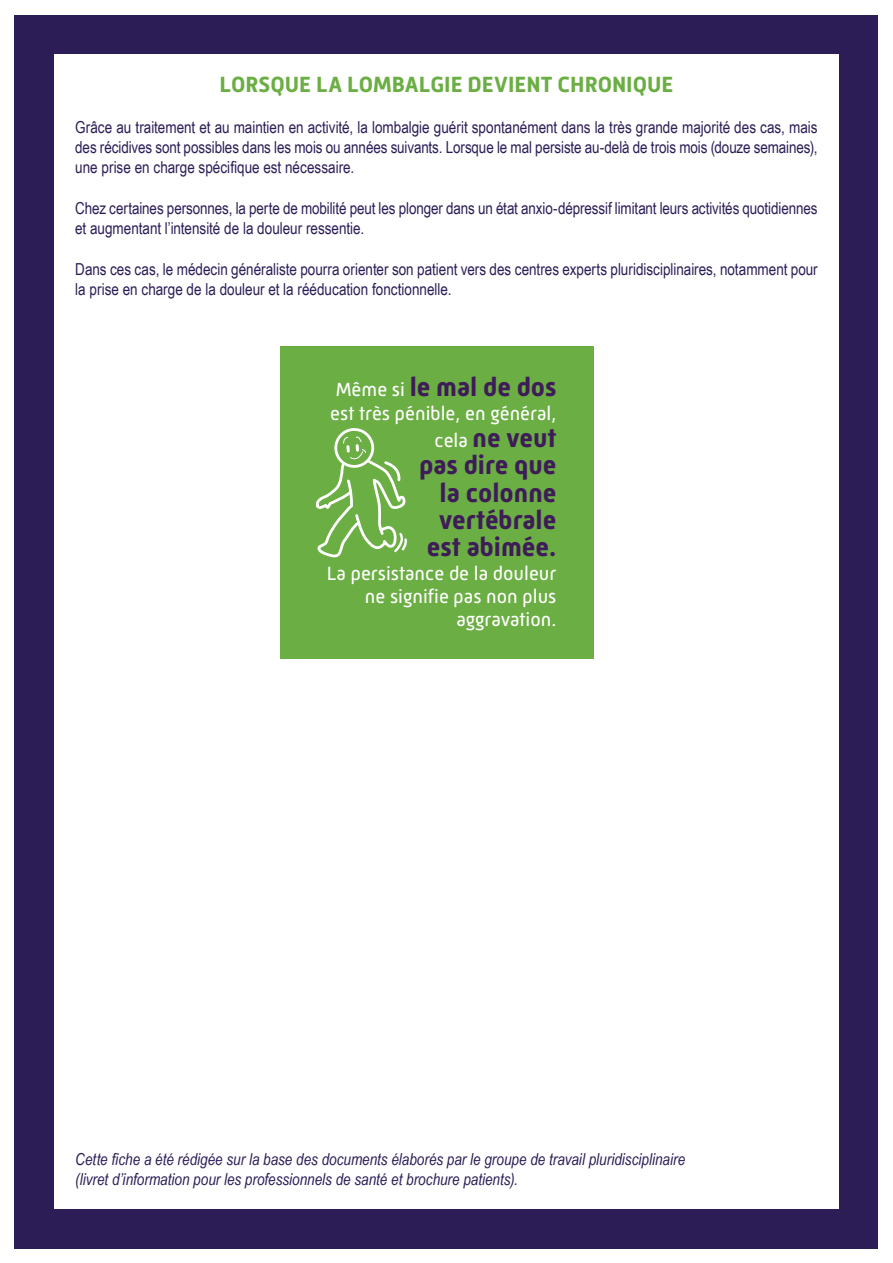
<style>
.page{position:relative;width:893px;height:1263px;background:#fff}
.page>*{position:absolute;margin:0;border:0;box-sizing:border-box;transform-origin:0 0}
.t1{font:700 26.25px/27.3px "Mic 32 New";color:#3e1c58;text-align:right}
.TITRE_02{font:700 22.5px "Mic 32 New";color:#6bae43}
.t2{font:19.5px/23.4px "Mic 32 New";color:#fff;text-align:right}
.TEXTE_COURANT_SANS{font:16.5px/20.2px "Arial Narrow";letter-spacing:-.005em;color:#2d1d57}
.TEXTE_ITAL{font:italic 16.5px/19.8px "Arial Narrow";color:#2d1d57}
.s1{font-weight:400;font-size:19.5px;color:#fff}
</style>
<div class="page">
<div style="left:15px;top:15px;width:863px;height:1233px;background:#2d1d57"></div>
<div style="left:54px;top:54px;width:785px;height:1155px;background:#fff"></div>
<div style="left:281px;top:346px;width:313px;height:313px;background:#6bae43"></div>
<svg style="left:315px;top:428px;width:92px;height:130px"></svg>
<p class="TITRE_02" style="left:219px;top:72px;width:455px">LORSQUE LA LOMBALGIE DEVIENT CHRONIQUE</p>
<p class="TEXTE_COURANT_SANS" style="left:75px;top:116px;width:744px;text-align:justify">Grâce au traitement et au maintien en activité, la lombalgie guérit spontanément dans la très grande majorité des cas, mais des récidives sont possibles dans les mois ou années suivants. Lorsque le mal persiste au-delà de trois mois (douze semaines), une prise en charge spécifique est nécessaire.</p>
<p class="TEXTE_COURANT_SANS" style="left:75px;top:197px;width:744px">Chez certaines personnes, la perte de mobilité peut les plonger dans un état anxio-dépressif limitant leurs activités quotidiennes et augmentant l’intensité de la douleur ressentie.</p>
<p class="TEXTE_COURANT_SANS" style="left:75px;top:258px;width:744px">Dans ces cas, le médecin généraliste pourra orienter son patient vers des centres experts pluridisciplinaires, notamment pour la prise en charge de la douleur et la rééducation fonctionnelle.</p>
<p class="t1" style="left:336px;top:374px;width:222px"><span class="s1">Même si</span> le mal de dos</p>
<p class="t2" style="left:330px;top:401px;width:228px">est très pénible, en général,</p>
<p class="t1" style="left:419px;top:424px;width:138px"><span class="s1">cela</span> ne veut pas dire que la colonne vertébrale est abimée.</p>
<p class="t2" style="left:327px;top:561px;width:231px">La persistance de la douleur ne signifie pas non plus aggravation.</p>
<p class="TEXTE_ITAL" style="left:75px;top:1149px;width:611px">Cette fiche a été rédigée sur la base des documents élaborés par le groupe de travail pluridisciplinaire (livret d’information pour les professionnels de santé et brochure patients).</p>
</div>
